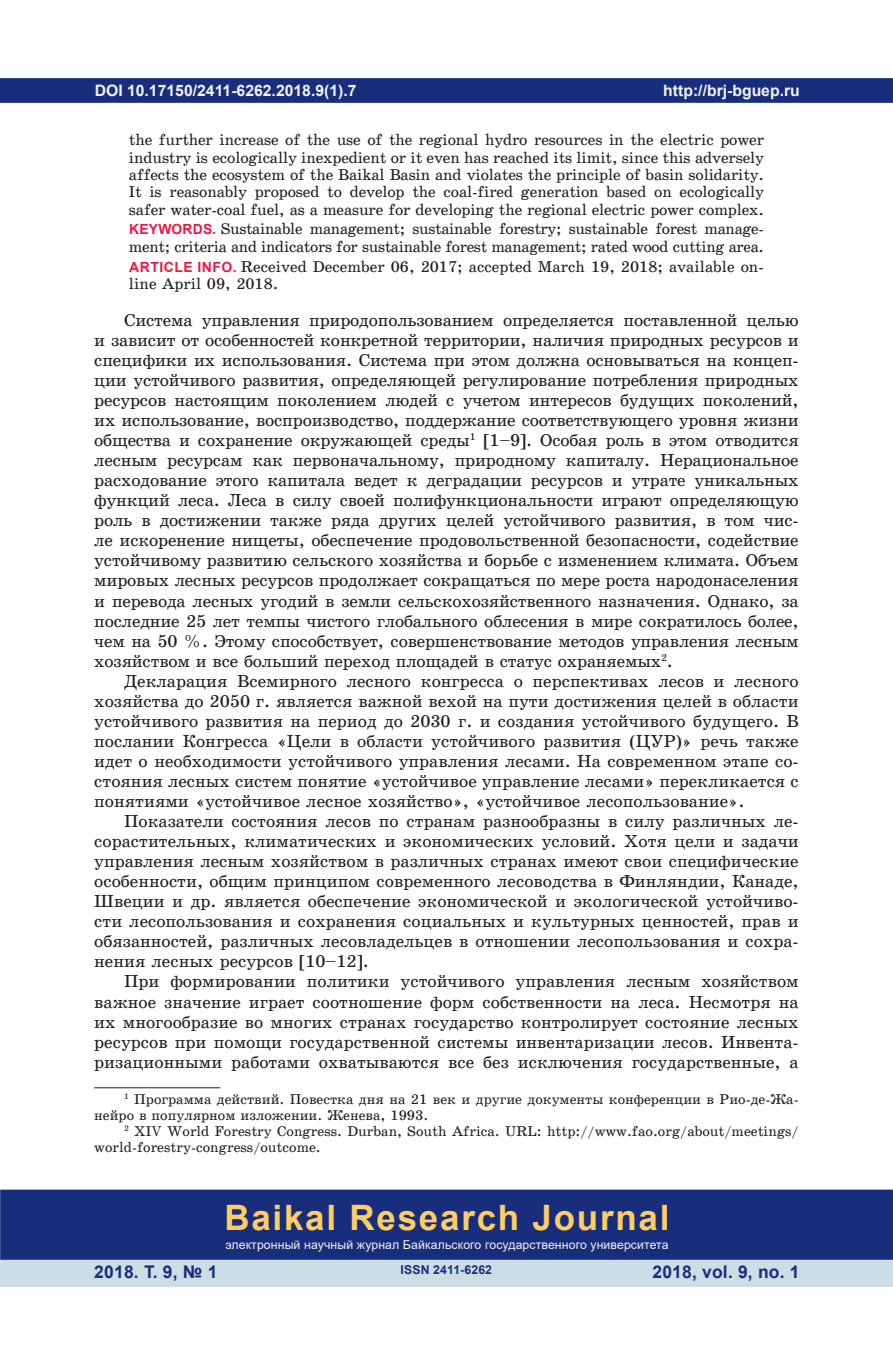
<style>
.page{position:relative;width:893px;height:1360px;background:#fff}
.page>*{position:absolute;margin:0;border:0;box-sizing:border-box;transform-origin:0 0}
.t1{font:700 35px "Arial";letter-spacing:.05em;color:#fecd64}
.t2{font:17.5px/20.1px "School Book C";color:#231f20;text-align:justify}
.t3{font:700 17.5px "Arial";letter-spacing:.01em;color:#182d7c}
.t4{font:15.75px/17.3px "School Book C";letter-spacing:-.02em;color:#231f20;text-align:justify}
.t5{font:15.75px/17.3px "School Book C";color:#231f20}
.t6{font:700 15.75px "Arial";color:#f2f3f4}
.t7{font:14.17px/15.9px "School Book C";color:#231f20}
.t8{font:12.25px "Arial";letter-spacing:.01em;color:#f2f3f4}
.t9{font:700 12.25px "Arial";letter-spacing:.01em;color:#182d7c}
.s1{font-family:"Arial";font-weight:700;font-size:14px;color:#ed1845}
</style>
<div class="page">
<div style="left:1px;top:79px;width:891px;height:23px;background:#182d7c"></div>
<div style="left:0;top:78px;width:893px;height:25px;border:2px solid #182d7c"></div>
<div style="left:0;top:1258px;width:893px;height:28px;background:#cddde6"></div>
<div style="left:1px;top:1190px;width:891px;height:68px;background:#182d7c"></div>
<div style="left:0;top:1189px;width:893px;height:70px;border:2px solid #182d7c"></div>
<hr style="left:94px;top:1087px;width:126px;height:1px;background:#231f20">
<p class="t6" style="left:95px;top:79px;width:263px">DOI 10.17150/2411-6262.2018.9(1).7</p>
<p class="t4" style="left:129px;top:131px;width:637px">the further increase of the use of the regional hydro resources in the electric power industry is ecologically inexpedient or it even has reached its limit, since this adversely affects the ecosystem of the Baikal Basin and violates the principle of basin solidarity.<br>It is reasonably proposed to develop the coal-fired generation based on ecologically safer water-coal fuel, as a measure for developing the regional electric power complex.</p>
<p class="t4" style="left:129px;top:220px;width:636px"><span class="s1">KEYWORDS.</span> Sustainable management; sustainable forestry; sustainable forest manage&shy;ment; criteria and indicators for sustainable forest management; rated wood cutting area.</p>
<p class="t5" style="left:129px;top:258px;width:636px"><span class="s1">ARTICLE INFO.</span> Received December 06, 2017; accepted March 19, 2018; available on&shy;line April 09, 2018.</p>
<p class="t2" style="left:94px;top:310px;width:706px;text-indent:30px">Система управления природопользованием определяется поставленной целью и зависит от особенностей конкретной территории, наличия природных ресурсов и специфики их использования. Система при этом должна основываться на концеп&shy;ции устойчивого развития, определяющей регулирование потребления природных ресурсов настоящим поколением людей с учетом интересов будущих поколений, их использование, воспроизводство, поддержание соответствующего уровня жизни общества и сохранение окружающей среды<sup>1</sup> [1–9]. Особая роль в этом отводится лесным ресурсам как первоначальному, природному капиталу. Нерациональное расходование этого капитала ведет к деградации ресурсов и утрате уникальных функций леса. Леса в силу своей полифункциональности играют определяющую роль в достижении также ряда других целей устойчивого развития, в том чис&shy;ле искоренение нищеты, обеспечение продовольственной безопасности, содействие устойчивому развитию сельского хозяйства и борьбе с изменением климата. Объем мировых лесных ресурсов продолжает сокращаться по мере роста народонаселения и перевода лесных угодий в земли сельскохозяйственного назначения. Однако, за последние 25 лет темпы чистого глобального облесения в мире сократилось более, чем на 50 %. Этому способствует, совершенствование методов управления лесным хозяйством и все больший переход площадей в статус охраняемых<sup>2</sup>.</p>
<p class="t2" style="left:94px;top:671px;width:706px;text-indent:30px">Декларация Всемирного лесного конгресса о перспективах лесов и лесного хозяйства до 2050 г. является важной вехой на пути достижения целей в области устойчивого развития на период до 2030 г. и создания устойчивого будущего. В послании Конгресса «Цели в области устойчивого развития (ЦУР)» речь также идет о необходимости устойчивого управления лесами. На современном этапе со&shy;стояния лесных систем понятие «устойчивое управление лесами» перекликается с понятиями «устойчивое лесное хозяйство», «устойчивое лесопользование».</p>
<p class="t2" style="left:94px;top:811px;width:706px;text-indent:30px">Показатели состояния лесов по странам разнообразны в силу различных ле&shy;сорастительных, климатических и экономических условий. Хотя цели и задачи управления лесным хозяйством в различных странах имеют свои специфические особенности, общим принципом современного лесоводства в Финляндии, Канаде, Швеции и др. является обеспечение экономической и экологической устойчиво&shy;сти лесопользования и сохранения социальных и культурных ценностей, прав и обязанностей, различных лесовладельцев в отношении лесопользования и сохра&shy;нения лесных ресурсов [10–12].</p>
<p class="t2" style="left:94px;top:971px;width:706px;text-indent:30px">При формировании политики устойчивого управления лесным хозяйством важное значение играет соотношение форм собственности на леса. Несмотря на их многообразие во многих странах государство контролирует состояние лесных ресурсов при помощи государственной системы инвентаризации лесов. Инвента&shy;ризационными работами охватываются все без исключения государственные, а</p>
<p class="t7" style="left:94px;top:1091px;width:706px;text-indent:30px"><sup>1</sup> Программа действий. Повестка дня на 21 век и другие документы конференции в Рио-де-Жа&shy;нейро в популярном изложении. Женева, 1993.</p>
<p class="t7" style="left:94px;top:1122px;width:706px;text-indent:30px"><sup>2</sup> ХIV World Forestry Congress. Durban, South Africa. URL: http://www.fao.org/about/meetings/ world-forestry-congress/outcome.</p>
<p class="t6" style="left:663px;top:79px;width:138px">http://brj-bguep.ru</p>
<h1 class="t1" style="left:224px;top:1192px;width:447px">Baikal Research Journal</h1>
<p class="t8" style="left:225px;top:1236px;width:445px">электронный научный журнал Байкальского государственного университета</p>
<p class="t3" style="left:94px;top:1259px;width:125px">2018. Т. 9, № 1</p>
<p class="t3" style="left:652px;top:1259px;width:149px">2018, vol. 9, no. 1</p>
<p class="t9" style="left:401px;top:1261px;width:93px">ISSN 2411-6262</p>
</div>
